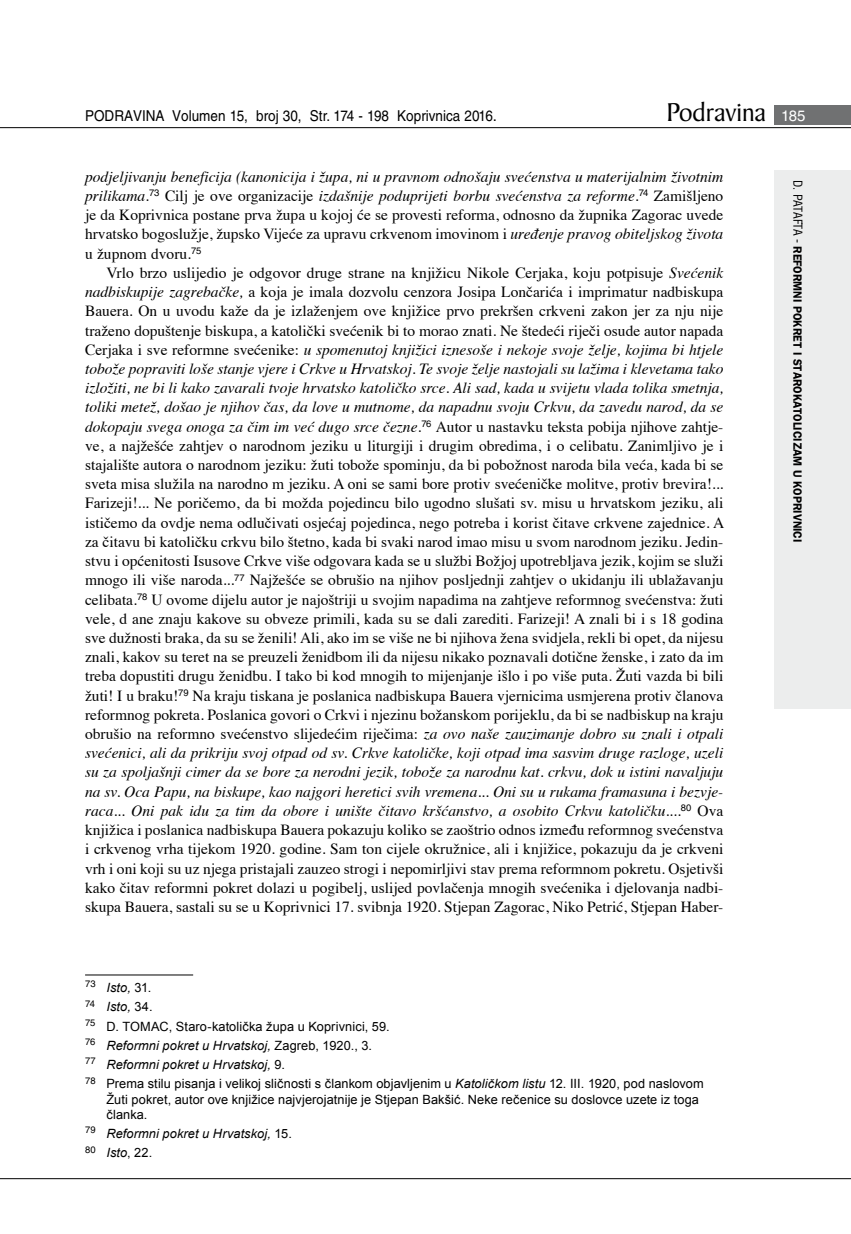
<style>
.page{position:relative;width:851px;height:1234px;background:#fff}
.page>*{position:absolute;margin:0;border:0;box-sizing:border-box;transform-origin:0 0}
.t1{font:27.6px "Baker Signet BT";color:#000}
.t2{font:15.45px/19.2px "Times";color:#000;text-align:justify}
.t3{font:15px "Helvetica LT Skin 29";color:#000;scale:.9 1}
.t4{font:12.75px/19.2px "Arial";letter-spacing:.01em;color:#000}
.t5{font:italic 12.75px/19.2px "Arial";letter-spacing:.01em;color:#000}
.t6{font:600 12px "ITC Franklin Gothic Skin 29";letter-spacing:-.005em;color:#000;scale:.95 1}
.s1{font-family:"Helvetica LT Skin 29";font-size:15px;color:#fff}
.s2{font-style:italic}
.s3{font-style:normal}
.s4{font-family:"Helvetica LT Skin 29";font-weight:400;font-stretch:condensed}
</style>
<div class="page">
<div style="left:774px;top:170px;width:76px;height:538px;background:#eceded"></div>
<div style="left:774px;top:105px;width:76px;height:19px;background:#707172"></div>
<hr style="left:0;top:127px;width:850px;height:1px;background:#000">
<hr style="left:0;top:1177px;width:850px;height:1px;background:#000">
<hr style="left:85px;top:974px;width:108px;height:1px;background:#000">
<p class="t3" style="left:85px;top:107px;width:459px">PODRAVINA Volumen 15, broj 30, Str. 174 - 198 Koprivnica 2016.</p>
<h1 class="t1" style="left:666px;top:95px;width:141px">Podravina <span class="s1">185</span></h1>
<p class="t2" style="left:85px;top:166px;width:639px"><span class="s2">podjeljivanju beneficija (kanonicija i župa, ni u pravnom odnošaju svećenstva u materijalnim životnim prilikama.</span><sup>73</sup> Cilj je ove organizacije <span class="s2">izdašnije poduprijeti borbu svećenstva za reforme.</span><sup>74</sup> Zamišljeno je da Koprivnica postane prva župa u kojoj će se provesti reforma, odnosno da župnika Zagorac uvede hrvatsko bogoslužje, župsko Vijeće za upravu crkvenom imovinom i <span class="s2">uređenje pravog obiteljskog života </span>u župnom dvoru.<sup>75</sup></p>
<p class="t2" style="left:85px;top:262px;width:640px;text-indent:21px">Vrlo brzo uslijedio je odgovor druge strane na knjižicu Nikole Cerjaka, koju potpisuje <span class="s2">Svećenik nadbiskupije zagrebačke,</span> a koja je imala dozvolu cenzora Josipa Lončarića i imprimatur nadbiskupa Bauera. On u uvodu kaže da je izlaženjem ove knjižice prvo prekršen crkveni zakon jer za nju nije traženo dopuštenje biskupa, a katolički svećenik bi to morao znati. Ne štedeći riječi osude autor napada Cerjaka i sve reformne svećenike: <span class="s2">u spomenutoj knjižici iznesoše i nekoje svoje želje, kojima bi htjele tobože popraviti loše stanje vjere i Crkve u Hrvatskoj. Te svoje želje nastojali su lažima i klevetama tako izložiti, ne bi li kako zavarali tvoje hrvatsko katoličko srce. Ali sad, kada u svijetu vlada tolika smetnja, toliki metež, došao je njihov čas, da love u mutnome, da napadnu svoju Crkvu, da zavedu narod, da se dokopaju svega onoga za čim im već dugo srce čezne.</span><sup>76</sup> Autor u nastavku teksta pobija njihove zahtje&shy;ve, a najžešće zahtjev o narodnom jeziku u liturgiji i drugim obredima, i o celibatu. Zanimljivo je i stajalište autora o narodnom jeziku: žuti tobože spominju, da bi pobožnost naroda bila veća, kada bi se sveta misa služila na narodno m jeziku. A oni se sami bore protiv svećeničke molitve, protiv brevira!...<br>Farizeji!... Ne poričemo, da bi možda pojedincu bilo ugodno slušati sv. misu u hrvatskom jeziku, ali ističemo da ovdje nema odlučivati osjećaj pojedinca, nego potreba i korist čitave crkvene zajednice. A za čitavu bi katoličku crkvu bilo štetno, kada bi svaki narod imao misu u svom narodnom jeziku. Jedin&shy;stvu i općenitosti Isusove Crkve više odgovara kada se u službi Božjoj upotrebljava jezik, kojim se služi mnogo ili više naroda...<sup>77</sup> Najžešće se obrušio na njihov posljednji zahtjev o ukidanju ili ublažavanju celibata.<sup>78</sup> U ovome dijelu autor je najoštriji u svojim napadima na zahtjeve reformnog svećenstva: žuti vele, d ane znaju kakove su obveze primili, kada su se dali zarediti. Farizeji! A znali bi i s 18 godina sve dužnosti braka, da su se ženili! Ali, ako im se više ne bi njihova žena svidjela, rekli bi opet, da nijesu znali, kakov su teret na se preuzeli ženidbom ili da nijesu nikako poznavali dotične ženske, i zato da im treba dopustiti drugu ženidbu. I tako bi kod mnogih to mijenjanje išlo i po više puta. Žuti vazda bi bili žuti! I u braku!<sup>79</sup> Na kraju tiskana je poslanica nadbiskupa Bauera vjernicima usmjerena protiv članova reformnog pokreta. Poslanica govori o Crkvi i njezinu božanskom porijeklu, da bi se nadbiskup na kraju obrušio na reformno svećenstvo slijedećim riječima: <span class="s2">za ovo naše zauzimanje dobro su znali i otpali svećenici, ali da prikriju svoj otpad od sv. Crkve katoličke, koji otpad ima sasvim druge razloge, uzeli su za spoljašnji cimer da se bore za nerodni jezik, tobože za narodnu kat. crkvu, dok u istini navaljuju na sv. Oca Papu, na biskupe, kao najgori heretici svih vremena... Oni su u rukama framasuna i bezvje&shy;raca... Oni pak idu za tim da obore i unište čitavo kršćanstvo, a osobito Crkvu katoličku....</span><sup>80</sup> Ova knjižica i poslanica nadbiskupa Bauera pokazuju koliko se zaoštrio odnos između reformnog svećenstva i crkvenog vrha tijekom 1920. godine. Sam ton cijele okružnice, ali i knjižice, pokazuju da je crkveni vrh i oni koji su uz njega pristajali zauzeo strogi i nepomirljivi stav prema reformnom pokretu. Osjetivši kako čitav reformni pokret dolazi u pogibelj, uslijed povlačenja mnogih svećenika i djelovanja nadbi&shy;skupa Bauera, sastali su se u Koprivnici 17. svibnja 1920. Stjepan Zagorac, Niko Petrić, Stjepan Haber-</p>
<p class="t4" style="left:85px;top:977px;width:620px"><sup>73</sup> <span class="s2">Isto,</span> 31.<br><sup>74</sup> <span class="s2">Isto,</span> 34.<br><sup>75</sup> D. TOMAC, Staro-katolička župa u Koprivnici, 59.<br><sup>76</sup> <span class="s2">Reformni pokret u Hrvatskoj,</span> Zagreb, 1920., 3.<br><sup>77</sup> <span class="s2">Reformni pokret u Hrvatskoj,</span> 9.<br><sup>78</sup> Prema stilu pisanja i velikoj sličnosti s člankom objavljenim u <span class="s2">Katoličkom listu</span> 12. III. 1920, pod naslovom</p>
<p class="t4" style="left:106px;top:1091px;width:594px;line-height:15.3px">Žuti pokret, autor ove knjižice najvjerojatnije je Stjepan Bakšić. Neke rečenice su doslovce uzete iz toga članka.</p>
<p class="t5" style="left:85px;top:1123px;width:208px"><sup>79</sup> Reformni pokret u Hrvatskoj, <span class="s3">15.<br></span><sup>80</sup> Isto<span class="s3">, 22.</span></p>
<p class="t6" style="left:804px;top:180px;width:382px;rotate:90deg"><span class="s4">D. PATAFTA -</span> REFORMNI POKRET I STAROKATOLICIZAM U KOPRIVNICI</p>
</div>
